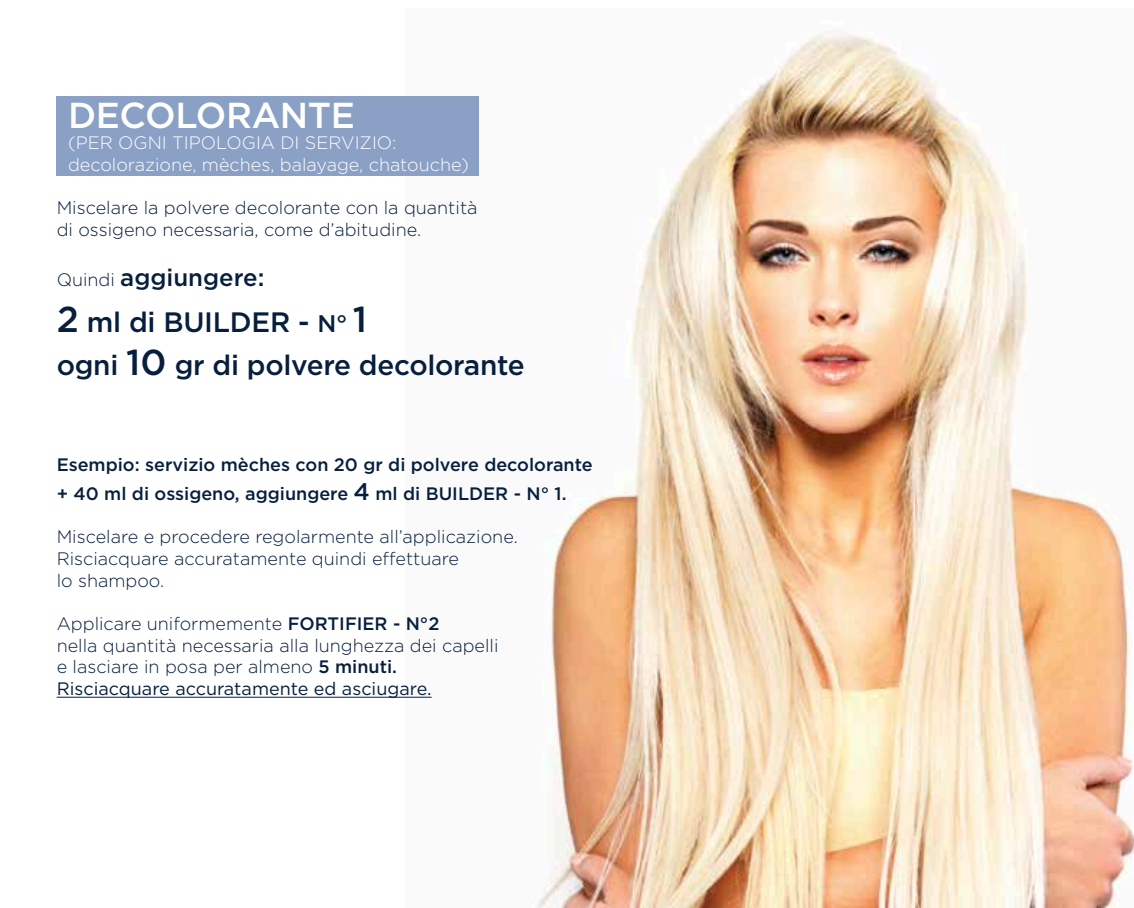
<style>
.page{position:relative;width:1134px;height:908px;background:#fff}
.page>*{position:absolute;margin:0;border:0;box-sizing:border-box;transform-origin:0 0}
.t1{font:500 36px "Gotham HTF";letter-spacing:-.01em;color:#fff}
.t2{font:500 28px/43.2px "Gotham HTF";letter-spacing:-.01em;color:#071f3d}
.t3{font:500 24px "Gotham HTF";color:#071f3d}
.t4{font:300 18px/21.6px "Gotham HTF";color:#071f3d}
.t5{font:500 18px/28.8px "Gotham HTF";color:#071f3d}
.t6{font:300 18px/21.6px "Gotham HTF";color:#fff}
.s1{font-weight:300;font-size:18px}
.s2{font-size:36px}
.s3{font-size:24px}
.s4{font-weight:500}
.s5{font-weight:400}
</style>
<div class="page">
<img style="left:406px;top:30px;width:728px;height:877px">
<div style="left:57px;top:96px;width:422px;height:80px;background:#8aa0c5"></div>
<hr style="left:57px;top:696px;width:375px;height:1px;background:#071f3d">
<h1 class="t1" style="left:68px;top:94px;width:288px">DECOLORANTE</h1>
<p class="t6" style="left:68px;top:132px;width:402px">(PER OGNI TIPOLOGIA DI SERVIZIO: decolorazione, mèches, balayage, chatouche)</p>
<p class="t4" style="left:57px;top:197px;width:422px">Miscelare la polvere decolorante con la quantità di ossigeno necessaria, come d’abitudine.</p>
<h3 class="t3" style="left:57px;top:264px;width:209px"><span class="s1">Quindi</span> aggiungere:</h3>
<h2 class="t2" style="left:57px;top:300px;width:470px"><span class="s2">2</span> ml di BUILDER - <span class="s3">N°</span> <span class="s2">1<br></span>ogni <span class="s2">10</span> gr di polvere decolorante</h2>
<p class="t5" style="left:57px;top:450px;width:538px">Esempio: servizio mèches con 20 gr di polvere decolorante + 40 ml di ossigeno, aggiungere <span class="s3">4</span> ml di BUILDER - N° 1.</p>
<p class="t4" style="left:57px;top:526px;width:463px">Miscelare e procedere regolarmente all’applicazione.<br>Risciacquare accuratamente quindi effettuare<br>lo shampoo.</p>
<p class="t4" style="left:57px;top:612px;width:443px">Applicare uniformemente <span class="s4">FORTIFIER - N°2<br></span>nella quantità necessaria alla lunghezza dei capelli e lasciare in posa per almeno <span class="s4">5 minuti.<br></span><span class="s5">Risciacquare accuratamente ed asciugare.</span></p>
</div>
